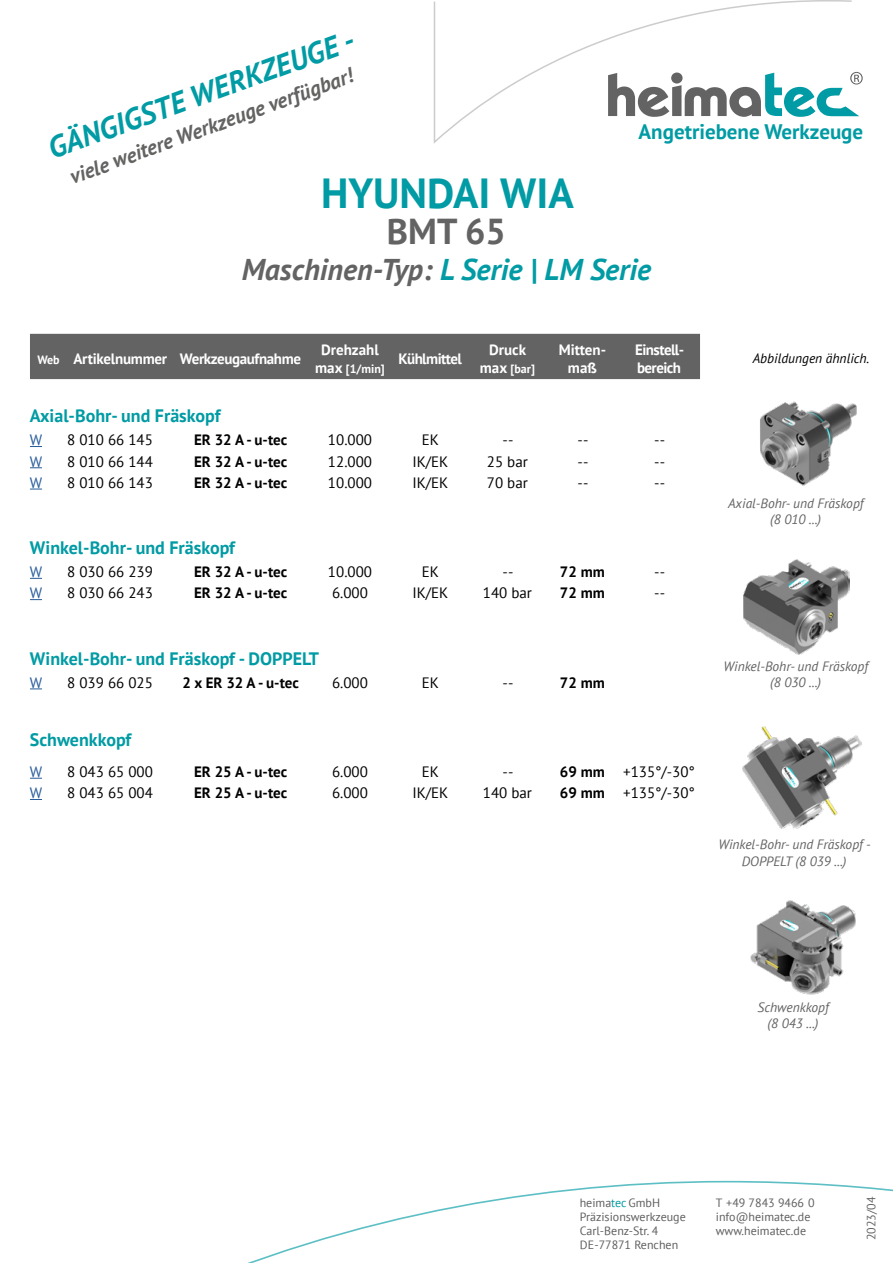
<style>
.page{position:relative;width:893px;height:1263px;background:#fff}
.page>*{position:absolute;margin:0;border:0;box-sizing:border-box;transform-origin:0 0}
.t1{font:700 42px "PT Sans";color:#009ba4}
.t2{font:700 36px "PT Sans";color:#646363}
.t3{font:italic 700 30px "PT Sans";color:#646363}
.t4{font:italic 700 30px "PT Sans";color:#009ba4}
.t5{font:italic 700 21px "PT Sans";color:#636362}
.t6{font:700 21px "PT Sans";color:#009ba4}
.t7{font:700 18px "PT Sans";color:#009ba4}
.t8{font:15px "PT Sans";color:#000}
.t9{font:700 15px "PT Sans";color:#000}
.t10{font:700 15px "PT Sans";letter-spacing:-.025em;color:#fff}
.t11{font:700 15px/18px "PT Sans";color:#fff;text-align:center}
.t12{font:15px "PT Sans";color:#275b9b}
.t13{font:italic 13.5px/16.2px "PT Sans";color:#646363;text-align:center}
.t14{font:italic 13.5px "PT Sans";color:#000}
.t15{font:12px/13.8px "PT Sans";color:#5f5e5e}
.t16{font:700 12px "PT Sans";color:#fff}
.t17{font:12px "PT Sans";color:#646363}
.s1{color:#009ba4}
.s2{font-size:15px}
</style>
<div class="page">
<svg style="left:853px;top:72px;width:10px;height:45px"></svg>
<div style="left:30px;top:334px;width:670px;height:45px;background:#646363"></div>
<svg style="left:30px;top:446px;width:12px;height:1px"></svg>
<svg style="left:30px;top:467px;width:12px;height:1px"></svg>
<svg style="left:30px;top:489px;width:12px;height:1px"></svg>
<svg style="left:30px;top:578px;width:12px;height:1px"></svg>
<svg style="left:30px;top:599px;width:12px;height:1px"></svg>
<svg style="left:30px;top:688px;width:12px;height:1px"></svg>
<svg style="left:30px;top:778px;width:12px;height:1px"></svg>
<svg style="left:30px;top:799px;width:12px;height:1px"></svg>
<svg style="left:433px;top:0;width:420px;height:143px"></svg>
<svg style="left:248px;top:1180px;width:645px;height:83px"></svg>
<img style="left:760px;top:401px;width:97px;height:85px">
<img style="left:743px;top:560px;width:106px;height:94px">
<img style="left:743px;top:727px;width:119px;height:102px">
<img style="left:750px;top:900px;width:106px;height:95px">
<h3 class="t4" style="left:42px;top:131px;width:325px;rotate:-20deg">GÄNGIGSTE WERKZEUGE -</h3>
<h3 class="t5" style="left:66px;top:164px;width:301px;rotate:-20deg">viele weitere Werkzeuge verfügbar!</h3>
<p class="t6" style="left:639px;top:118px;width:226px">Angetriebene Werkzeuge</p>
<p class="t1" style="left:321px;top:166px;width:254px">HYUNDAI WIA</p>
<p class="t2" style="left:387px;top:208px;width:121px">BMT 65</p>
<p class="t3" style="left:242px;top:250px;width:411px">Maschinen-Typ: <span class="s1">L Serie | LM Serie</span></p>
<p class="t16" style="left:38px;top:352px;width:23px">Web</p>
<p class="t10" style="left:73px;top:349px;width:95px">Artikelnummer</p>
<p class="t10" style="left:180px;top:349px;width:123px">Werkzeugaufnahme</p>
<p class="t11" style="left:321px;top:341px;width:59px">Drehzahl</p>
<p class="t16" style="left:315px;top:361px;width:71px"><span class="s2">max</span> [1/min]</p>
<p class="t10" style="left:398px;top:349px;width:65px">Kühlmittel</p>
<p class="t10" style="left:489px;top:340px;width:38px">Druck</p>
<p class="t16" style="left:480px;top:361px;width:57px"><span class="s2">max</span> [bar]</p>
<p class="t11" style="left:559px;top:341px;width:49px">Mitten&shy;maß</p>
<p class="t10" style="left:635px;top:340px;width:51px">Einstell-</p>
<p class="t10" style="left:637px;top:358px;width:46px">bereich</p>
<p class="t7" style="left:30px;top:404px;width:192px">Axial-Bohr- und Fräskopf</p>
<p class="t12" style="left:30px;top:430px;width:14px">W</p>
<p class="t8" style="left:67px;top:430px;width:87px">8 010 66 145</p>
<p class="t9" style="left:194px;top:430px;width:95px">ER 32 A - u-tec</p>
<p class="t8" style="left:328px;top:430px;width:46px">10.000</p>
<p class="t8" style="left:422px;top:430px;width:19px">EK</p>
<p class="t8" style="left:503px;top:430px;width:12px">--</p>
<p class="t8" style="left:578px;top:430px;width:12px">--</p>
<p class="t8" style="left:654px;top:430px;width:12px">--</p>
<p class="t12" style="left:30px;top:452px;width:14px">W</p>
<p class="t8" style="left:67px;top:452px;width:87px">8 010 66 144</p>
<p class="t9" style="left:194px;top:451px;width:95px">ER 32 A - u-tec</p>
<p class="t8" style="left:328px;top:452px;width:46px">12.000</p>
<p class="t8" style="left:412px;top:452px;width:38px">IK/EK</p>
<p class="t8" style="left:487px;top:452px;width:42px">25 bar</p>
<p class="t8" style="left:578px;top:452px;width:12px">--</p>
<p class="t8" style="left:654px;top:452px;width:12px">--</p>
<p class="t12" style="left:30px;top:473px;width:14px">W</p>
<p class="t8" style="left:67px;top:473px;width:87px">8 010 66 143</p>
<p class="t9" style="left:194px;top:473px;width:95px">ER 32 A - u-tec</p>
<p class="t8" style="left:328px;top:473px;width:46px">10.000</p>
<p class="t8" style="left:412px;top:473px;width:38px">IK/EK</p>
<p class="t8" style="left:487px;top:473px;width:42px">70 bar</p>
<p class="t8" style="left:578px;top:473px;width:12px">--</p>
<p class="t8" style="left:654px;top:473px;width:12px">--</p>
<p class="t7" style="left:30px;top:536px;width:207px">Winkel-Bohr- und Fräskopf</p>
<p class="t12" style="left:30px;top:562px;width:14px">W</p>
<p class="t8" style="left:67px;top:562px;width:87px">8 030 66 239</p>
<p class="t9" style="left:194px;top:562px;width:95px">ER 32 A - u-tec</p>
<p class="t8" style="left:328px;top:562px;width:46px">10.000</p>
<p class="t8" style="left:422px;top:562px;width:19px">EK</p>
<p class="t8" style="left:503px;top:562px;width:12px">--</p>
<p class="t9" style="left:560px;top:562px;width:46px">72 mm</p>
<p class="t8" style="left:654px;top:562px;width:12px">--</p>
<p class="t12" style="left:30px;top:584px;width:14px">W</p>
<p class="t8" style="left:67px;top:584px;width:87px">8 030 66 243</p>
<p class="t9" style="left:194px;top:583px;width:95px">ER 32 A - u-tec</p>
<p class="t8" style="left:332px;top:584px;width:37px">6.000</p>
<p class="t8" style="left:412px;top:584px;width:38px">IK/EK</p>
<p class="t8" style="left:483px;top:584px;width:51px">140 bar</p>
<p class="t9" style="left:560px;top:583px;width:46px">72 mm</p>
<p class="t8" style="left:654px;top:584px;width:12px">--</p>
<p class="t7" style="left:30px;top:646px;width:291px">Winkel-Bohr- und Fräskopf - DOPPELT</p>
<p class="t12" style="left:30px;top:673px;width:14px">W</p>
<p class="t8" style="left:67px;top:673px;width:87px">8 039 66 025</p>
<p class="t9" style="left:183px;top:673px;width:118px">2 x ER 32 A - u-tec</p>
<p class="t8" style="left:332px;top:673px;width:37px">6.000</p>
<p class="t8" style="left:422px;top:673px;width:19px">EK</p>
<p class="t8" style="left:503px;top:673px;width:12px">--</p>
<p class="t9" style="left:560px;top:673px;width:46px">72 mm</p>
<p class="t7" style="left:30px;top:728px;width:103px">Schwenkkopf</p>
<p class="t12" style="left:30px;top:762px;width:14px">W</p>
<p class="t8" style="left:67px;top:762px;width:87px">8 043 65 000</p>
<p class="t9" style="left:194px;top:762px;width:95px">ER 25 A - u-tec</p>
<p class="t8" style="left:332px;top:762px;width:37px">6.000</p>
<p class="t8" style="left:422px;top:762px;width:19px">EK</p>
<p class="t8" style="left:503px;top:762px;width:12px">--</p>
<p class="t9" style="left:560px;top:762px;width:46px">69 mm</p>
<p class="t8" style="left:623px;top:762px;width:73px">+135°/-30°</p>
<p class="t12" style="left:30px;top:783px;width:14px">W</p>
<p class="t8" style="left:67px;top:783px;width:87px">8 043 65 004</p>
<p class="t9" style="left:194px;top:783px;width:95px">ER 25 A - u-tec</p>
<p class="t8" style="left:332px;top:783px;width:37px">6.000</p>
<p class="t8" style="left:412px;top:783px;width:38px">IK/EK</p>
<p class="t8" style="left:483px;top:783px;width:51px">140 bar</p>
<p class="t9" style="left:560px;top:783px;width:46px">69 mm</p>
<p class="t8" style="left:623px;top:783px;width:73px">+135°/-30°</p>
<p class="t14" style="left:753px;top:350px;width:118px">Abbildungen ähnlich.</p>
<p class="t13" style="left:728px;top:495px;width:137px">Axial-Bohr- und Fräskopf</p>
<p class="t13" style="left:770px;top:511px;width:52px">(8 010 ...)</p>
<p class="t13" style="left:724px;top:658px;width:146px">Winkel-Bohr- und Fräskopf (8 030 ...)</p>
<p class="t13" style="left:718px;top:836px;width:154px">Winkel-Bohr- und Fräskopf -<br>DOPPELT (8 039 ...)</p>
<p class="t13" style="left:758px;top:999px;width:73px">Schwenkkopf</p>
<p class="t13" style="left:768px;top:1015px;width:52px">(8 043 ...)</p>
<p class="t15" style="left:580px;top:1196px;width:108px">heima<span class="s1">tec</span> GmbH<br>Präzisionswerkzeuge<br>Carl-Benz-Str. 4<br>DE-77871 Renchen</p>
<p class="t15" style="left:716px;top:1196px;width:100px">T +49 7843 9466 0 info@heimatec.de www.heimatec.de</p>
<p class="t17" style="left:863px;top:1240px;width:45px;rotate:-90deg">2023/04</p>
</div>
